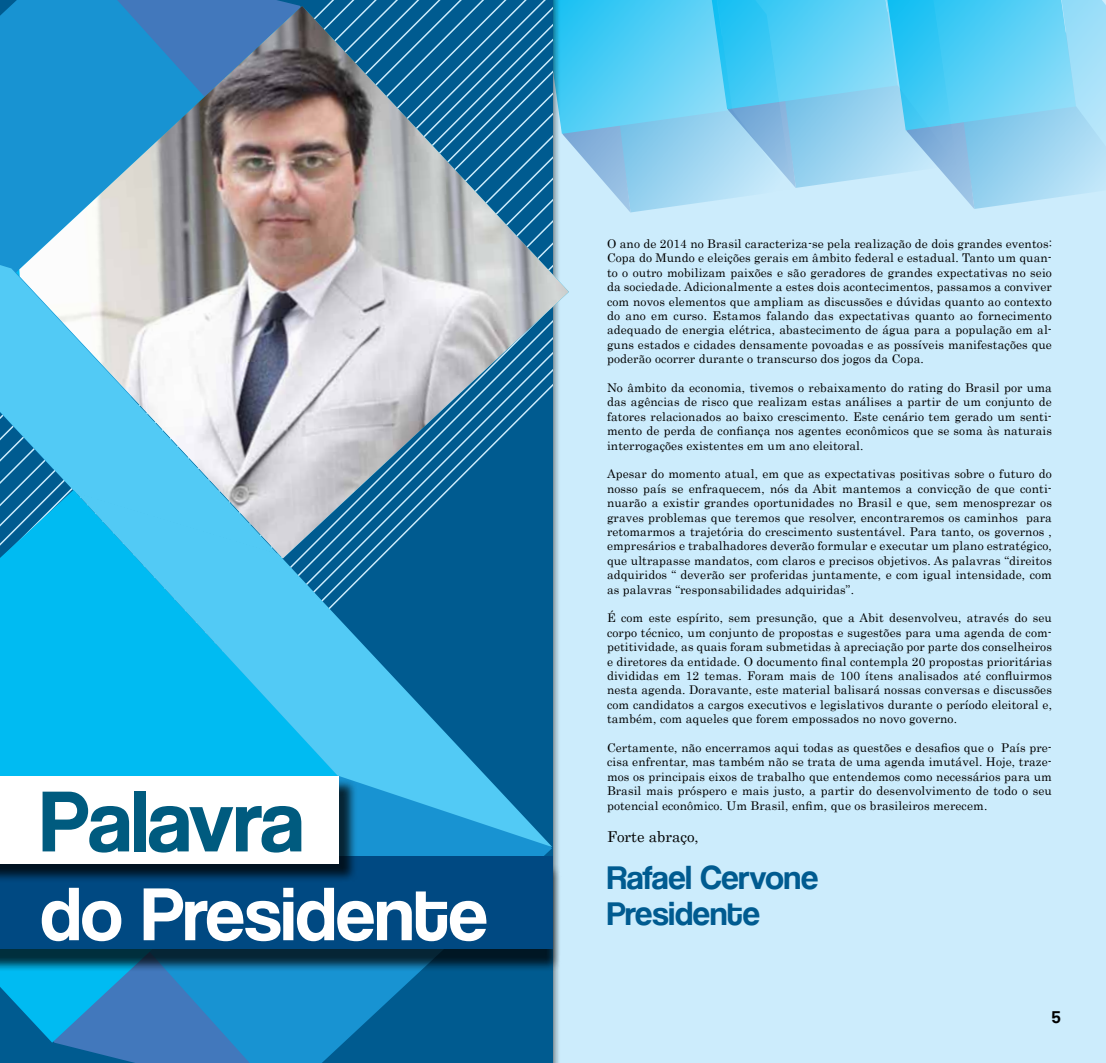
<style>
.page{position:relative;width:1106px;height:1063px;background:#fff}
.page>*{position:absolute;margin:0;border:0;box-sizing:border-box;transform-origin:0 0}
.t1{font:90px "Coolvetica Rg";color:#005b7f}
.t2{font:78px "Coolvetica Rg";color:#fff}
.t3{font:34.5px/36px "Coolvetica Rg";color:#005b90}
.t4{font:18px "Coolvetica Rg";color:#000}
.t5{font:15px "Century";color:#000}
.t6{font:12px/14.4px "Century";letter-spacing:.01em;color:#000;text-align:justify}
</style>
<div class="page">
<div style="left:553px;top:0;width:553px;height:1063px;background:#ccecfc"></div>
<svg style="left:561px;top:0;width:545px;height:213px;background:#7dd2f3"></svg>
<div style="left:0;top:0;width:117px;height:265px;background:#1893d2"></div>
<svg style="left:117px;top:0;width:434px;height:6px;background:#246ea7"></svg>
<img style="left:19px;top:6px;width:550px;height:553px">
<svg style="left:0;top:265px;width:278px;height:225px"></svg>
<svg style="left:250px;top:847px;width:302px;height:216px;background:#066aa2"></svg>
<svg style="left:0;top:1043px;width:250px;height:20px;background:#276dab"></svg>
<svg style="left:0;top:490px;width:338px;height:553px;background:#13a0da"></svg>
<svg style="left:76px;top:492px;width:476px;height:355px;background:#229ccd"></svg>
<div style="left:0;top:863px;width:561px;height:109px;background:#000;opacity:.75"></div>
<div style="left:0;top:857px;width:553px;height:92px;background:#004982"></div>
<div style="left:0;top:778px;width:357px;height:104px;background:#000;opacity:.75"></div>
<div style="left:0;top:776px;width:339px;height:88px;background:#fff"></div>
<h1 class="t1" style="left:40px;top:769px;width:265px">Palavra</h1>
<h2 class="t2" style="left:40px;top:868px;width:448px">do Presidente</h2>
<p class="t6" style="left:607px;top:235px;width:446px">O ano de 2014 no Brasil caracteriza-se pela realização de dois grandes eventos:<br>Copa do Mundo e eleições gerais em âmbito federal e estadual. Tanto um quan&shy;to o outro mobilizam paixões e são geradores de grandes expectativas no seio da sociedade. Adicionalmente a estes dois acontecimentos, passamos a conviver com novos elementos que ampliam as discussões e dúvidas quanto ao contexto do ano em curso. Estamos falando das expectativas quanto ao fornecimento adequado de energia elétrica, abastecimento de água para a população em al&shy;guns estados e cidades densamente povoadas e as possíveis manifestações que poderão ocorrer durante o transcurso dos jogos da Copa.</p>
<p class="t6" style="left:607px;top:379px;width:446px">No âmbito da economia, tivemos o rebaixamento do rating do Brasil por uma das agências de risco que realizam estas análises a partir de um conjunto de fatores relacionados ao baixo crescimento. Este cenário tem gerado um senti&shy;mento de perda de confiança nos agentes econômicos que se soma às naturais interrogações existentes em um ano eleitoral.</p>
<p class="t6" style="left:607px;top:466px;width:446px">Apesar do momento atual, em que as expectativas positivas sobre o futuro do nosso país se enfraquecem, nós da Abit mantemos a convicção de que conti&shy;nuarão a existir grandes oportunidades no Brasil e que, sem menosprezar os graves problemas que teremos que resolver, encontraremos os caminhos para retomarmos a trajetória do crescimento sustentável. Para tanto, os governos , empresários e trabalhadores deverão formular e executar um plano estratégico, que ultrapasse mandatos, com claros e precisos objetivos. As palavras “direitos adquiridos “ deverão ser proferidas juntamente, e com igual intensidade, com as palavras “responsabilidades adquiridas”.</p>
<p class="t6" style="left:607px;top:610px;width:446px">É com este espírito, sem presunção, que a Abit desenvolveu, através do seu corpo técnico, um conjunto de propostas e sugestões para uma agenda de com&shy;petitividade, as quais foram submetidas à apreciação por parte dos conselheiros e diretores da entidade. O documento final contempla 20 propostas prioritárias divididas em 12 temas. Foram mais de 100 ítens analisados até confluirmos nesta agenda. Doravante, este material balisará nossas conversas e discussões com candidatos a cargos executivos e legislativos durante o período eleitoral e, também, com aqueles que forem empossados no novo governo.</p>
<p class="t6" style="left:607px;top:739px;width:446px">Certamente, não encerramos aqui todas as questões e desafios que o País pre&shy;cisa enfrentar, mas também não se trata de uma agenda imutável. Hoje, traze&shy;mos os principais eixos de trabalho que entendemos como necessários para um Brasil mais próspero e mais justo, a partir do desenvolvimento de todo o seu potencial econômico. Um Brasil, enfim, que os brasileiros merecem.</p>
<p class="t5" style="left:607px;top:824px;width:93px">Forte abraço,</p>
<h3 class="t3" style="left:607px;top:860px;width:213px">Rafael Cervone<br>Presidente</h3>
<h3 class="t4" style="left:1052px;top:1006px;width:10px">5</h3>
</div>
